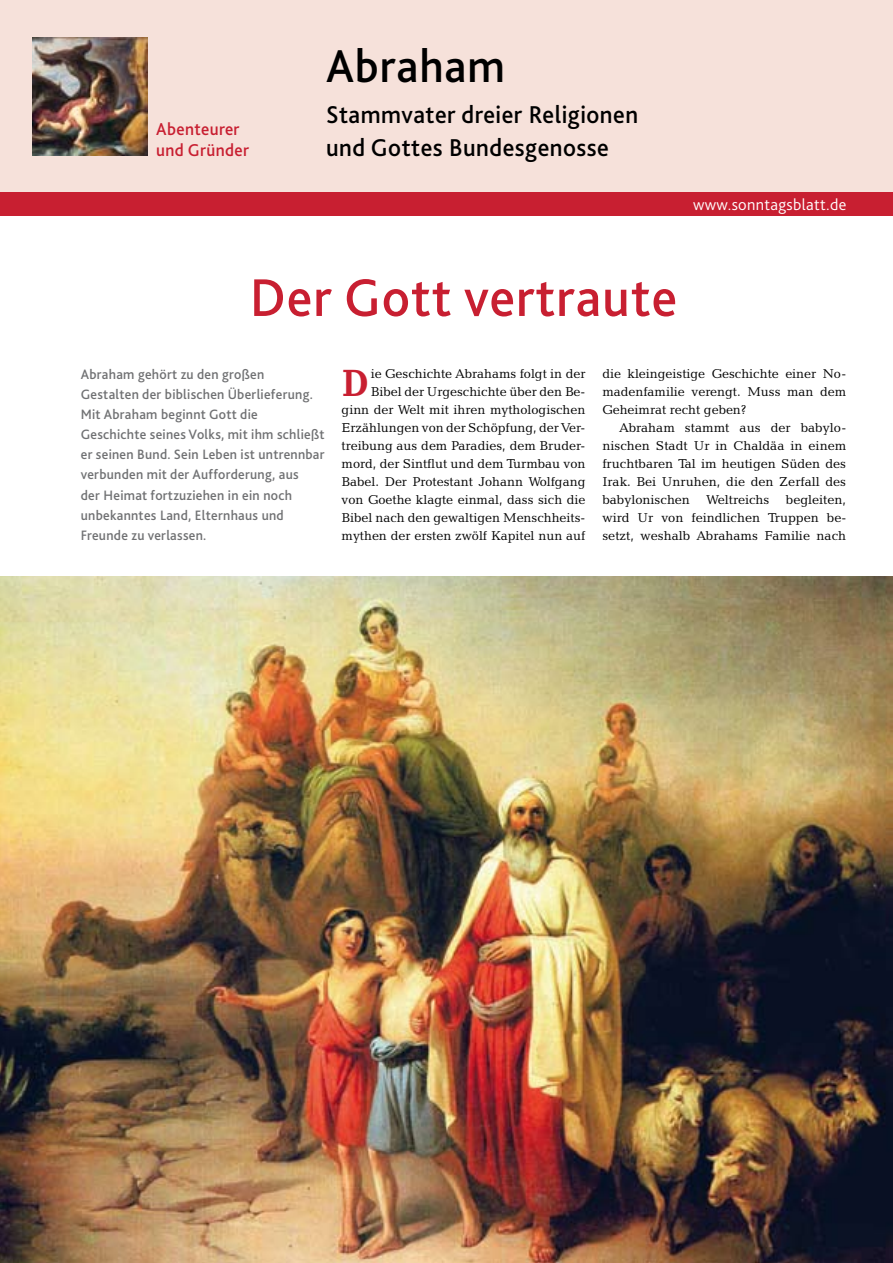
<style>
.page{position:relative;width:893px;height:1263px;background:#fff}
.page>*{position:absolute;margin:0;border:0;box-sizing:border-box;transform-origin:0 0}
.t1{font:500 55.5px "Bliss 2";letter-spacing:.02em;color:#c81f31;scale:.95 1}
.t2{font:500 48px "Bliss 2";letter-spacing:.02em;color:#000;scale:.95 1}
.t3{font:700 38.85px "Candida BT";color:#c81f31;scale:.9 1}
.t4{font:500 25.5px/32.7px "Bliss 2";letter-spacing:.02em;color:#000;scale:.95 1}
.t5{font:500 18px/21px "Bliss 2";letter-spacing:.02em;color:#c81f31;scale:.95 1}
.t6{font:300 16.5px "Bliss 2";letter-spacing:.02em;color:#fff}
.t7{font:500 14.25px/20.1px "Bliss 2";letter-spacing:.02em;color:#707173;scale:.96 1}
.t8{font:13.2px/18px "Candida BT";color:#000;text-align:right}
</style>
<div class="page">
<div style="left:0;top:0;width:893px;height:194px;background:#f6e1da"></div>
<div style="left:0;top:193px;width:893px;height:23px;background:#c81f31"></div>
<img style="left:0;top:576px;width:893px;height:687px">
<img style="left:32px;top:38px;width:115px;height:118px">
<p class="t5" style="left:156px;top:118px;width:99px">Abenteurer und Gründer</p>
<p class="t2" style="left:326px;top:36px;width:190px">Abraham</p>
<p class="t4" style="left:326px;top:98px;width:330px">Stammvater dreier Religionen und Gottes Bundesgenosse</p>
<p class="t6" style="left:693px;top:194px;width:155px">www.sonntagsblatt.de</p>
<p class="t1" style="left:250px;top:263px;width:451px">Der Gott vertraute</p>
<p class="t7" style="left:81px;top:363px;width:255px">Abraham gehört zu den großen Gestalten der biblischen Überlieferung.<br>Mit Abraham beginnt Gott die Geschichte seines Volks, mit ihm schließt er seinen Bund. Sein Leben ist untrennbar verbunden mit der Aufforderung, aus<br>der Heimat fortzuziehen in ein noch unbekanntes Land, Elternhaus und Freunde zu verlassen.</p>
<p class="t3" style="left:342px;top:359px;width:32px">D</p>
<p class="t8" style="left:342px;top:364px;width:245px">ie Geschichte Abrahams folgt in der Bibel der Urgeschichte über den Be&shy;ginn der Welt mit ihren mythologischen Erzählungen von der Schöpfung, der Ver&shy;treibung aus dem Paradies, dem Bruder&shy;mord, der Sintflut und dem Turmbau von Babel. Der Protestant Johann Wolfgang von Goethe klagte einmal, dass sich die Bibel nach den gewaltigen Menschheits&shy;mythen der ersten zwölf Kapitel nun auf</p>
<p class="t8" style="left:602px;top:364px;width:245px">die kleingeistige Geschichte einer No-</p>
<p class="t8" style="left:602px;top:382px;width:245px">madenfamilie verengt. Muss man dem</p>
<p class="t8" style="left:602px;top:400px;width:146px">Geheimrat recht geben?</p>
<p class="t8" style="left:619px;top:418px;width:228px">Abraham stammt aus der babylo-</p>
<p class="t8" style="left:602px;top:436px;width:245px">nischen Stadt Ur in Chaldäa in einem</p>
<p class="t8" style="left:602px;top:454px;width:245px">fruchtbaren Tal im heutigen Süden des</p>
<p class="t8" style="left:602px;top:472px;width:245px">Irak. Bei Unruhen, die den Zerfall des</p>
<p class="t8" style="left:602px;top:490px;width:89px">babylonischen</p>
<p class="t8" style="left:706px;top:490px;width:65px">Weltreichs</p>
<p class="t8" style="left:602px;top:490px;width:245px;text-align:justify;text-indent:184px">begleiten, wird Ur von feindlichen Truppen be&shy;setzt, weshalb Abrahams Familie nach</p>
</div>
